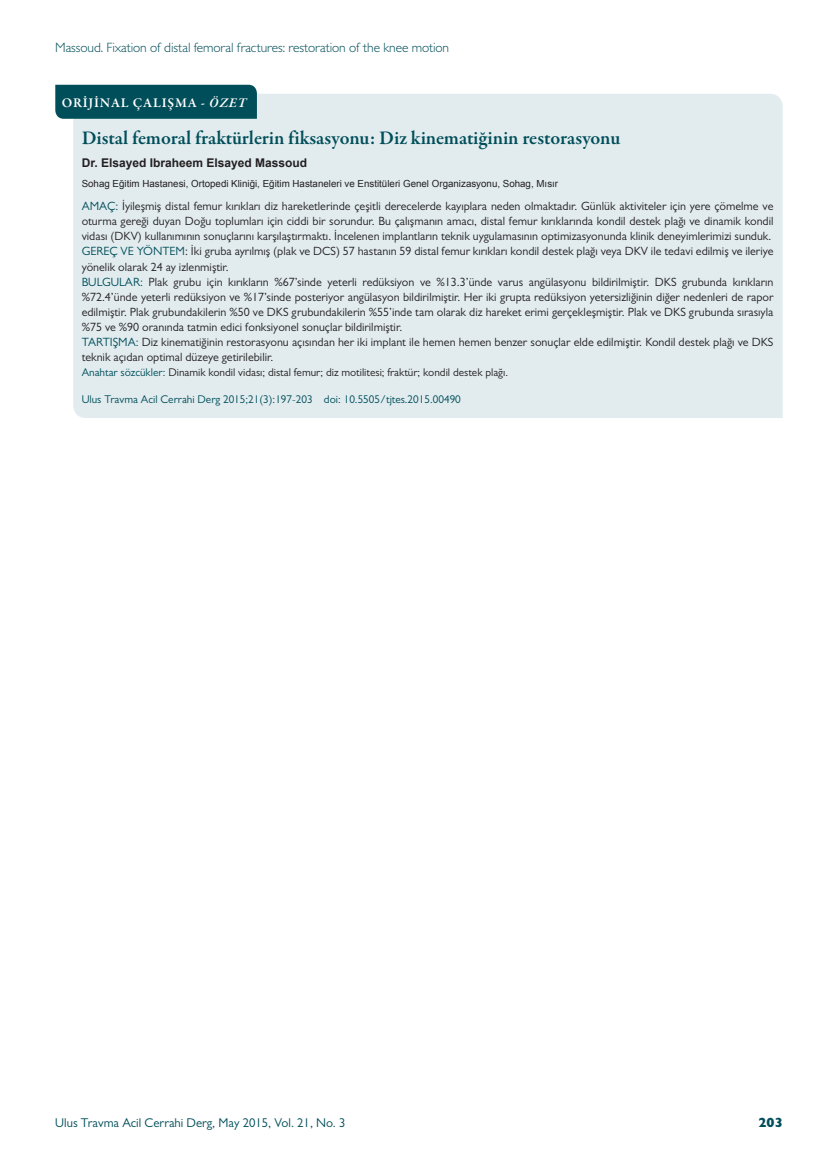
<style>
.page{position:relative;width:838px;height:1170px;background:#fff}
.page>*{position:absolute;margin:0;border:0;box-sizing:border-box;transform-origin:0 0}
.t1{font:600 19.5px "Garamond Premr Pro";color:#004e59}
.t2{font:300 13.5px "Gill Sans MT Pro";letter-spacing:-.005em;color:#004e59}
.t3{font:600 13.5px "Garamond Premr Pro";letter-spacing:.055em;color:#fff}
.t4{font:800 13.5px "Gill Sans MT Pro";color:#004e59}
.t5{font:12.75px "Gill Sans MT Pro";color:#004e59}
.t6{font:12px/15px "Gill Sans MT Pro";color:#231f20}
.t7{font:700 12px "Arial";color:#231f20}
.t8{font:11.25px "Gill Sans MT Pro";color:#231f20}
.t9{font:11.25px "Gill Sans MT Pro";color:#004e59}
.t10{font:9.75px "Arial";color:#231f20}
.s1{font-style:italic}
.s2{color:#004e59}
</style>
<div class="page">
<div style="left:73px;top:94px;width:709px;height:324px;background:#e2ecef"></div>
<div style="left:55px;top:85px;width:202px;height:34px;background:#004e59"></div>
<p class="t2" style="left:55px;top:39px;width:395px">Massoud. Fixation of distal femoral fractures: restoration of the knee motion</p>
<p class="t3" style="left:62px;top:94px;width:186px">ORİJİNAL ÇALIŞMA - <span class="s1">ÖZET</span></p>
<h1 class="t1" style="left:82px;top:126px;width:540px">Distal femoral fraktürlerin fiksasyonu: Diz kinematiğinin restorasyonu</h1>
<p class="t7" style="left:82px;top:156px;width:227px">Dr. Elsayed Ibraheem Elsayed Massoud</p>
<p class="t10" style="left:82px;top:178px;width:478px">Sohag Eğitim Hastanesi, Ortopedi Kliniği, Eğitim Hastaneleri ve Enstitüleri Genel Organizasyonu, Sohag, Mısır</p>
<p class="t6" style="left:82px;top:199px;width:693px"><span class="s2">AMAÇ:</span> İyileşmiş distal femur kırıkları diz hareketlerinde çeşitli derecelerde kayıplara neden olmaktadır. Günlük aktiviteler için yere çömelme ve oturma gereği duyan Doğu toplumları için ciddi bir sorundur. Bu çalışmanın amacı, distal femur kırıklarında kondil destek plağı ve dinamik kondil vidası (DKV) kullanımının sonuçlarını karşılaştırmaktı. İncelenen implantların teknik uygulamasının optimizasyonunda klinik deneyimlerimizi sunduk.<br><span class="s2">GEREÇ VE YÖNTEM</span>: İki gruba ayrılmış (plak ve DCS) 57 hastanın 59 distal femur kırıkları kondil destek plağı veya DKV ile tedavi edilmiş ve ileriye yönelik olarak 24 ay izlenmiştir.<br><span class="s2">BULGULAR:</span> Plak grubu için kırıkların %67’sinde yeterli redüksiyon ve %13.3’ünde varus angülasyonu bildirilmiştir. DKS grubunda kırıkların %72.4’ünde yeterli redüksiyon ve %17’sinde posteriyor angülasyon bildirilmiştir. Her iki grupta redüksiyon yetersizliğinin diğer nedenleri de rapor edilmiştir. Plak grubundakilerin %50 ve DKS grubundakilerin %55’inde tam olarak diz hareket erimi gerçekleşmiştir. Plak ve DKS grubunda sırasıyla %75 ve %90 oranında tatmin edici fonksiyonel sonuçlar bildirilmiştir.<br><span class="s2">TARTIŞMA:</span> Diz kinematiğinin restorasyonu açısından her iki implant ile hemen hemen benzer sonuçlar elde edilmiştir. Kondil destek plağı ve DKS teknik açıdan optimal düzeye getirilebilir.</p>
<p class="t8" style="left:82px;top:365px;width:428px"><span class="s2">Anahtar sözcükler:</span> Dinamik kondil vidası; distal femur; diz motilitesi; fraktür; kondil destek plağı.</p>
<p class="t9" style="left:82px;top:392px;width:381px">Ulus Travma Acil Cerrahi Derg 2015;21(3):197-203 doi: 10.5505/tjtes.2015.00490</p>
<p class="t5" style="left:55px;top:1115px;width:291px">Ulus Travma Acil Cerrahi Derg, May 2015, Vol. 21, No. 3</p>
<p class="t4" style="left:758px;top:1114px;width:26px">203</p>
</div>
